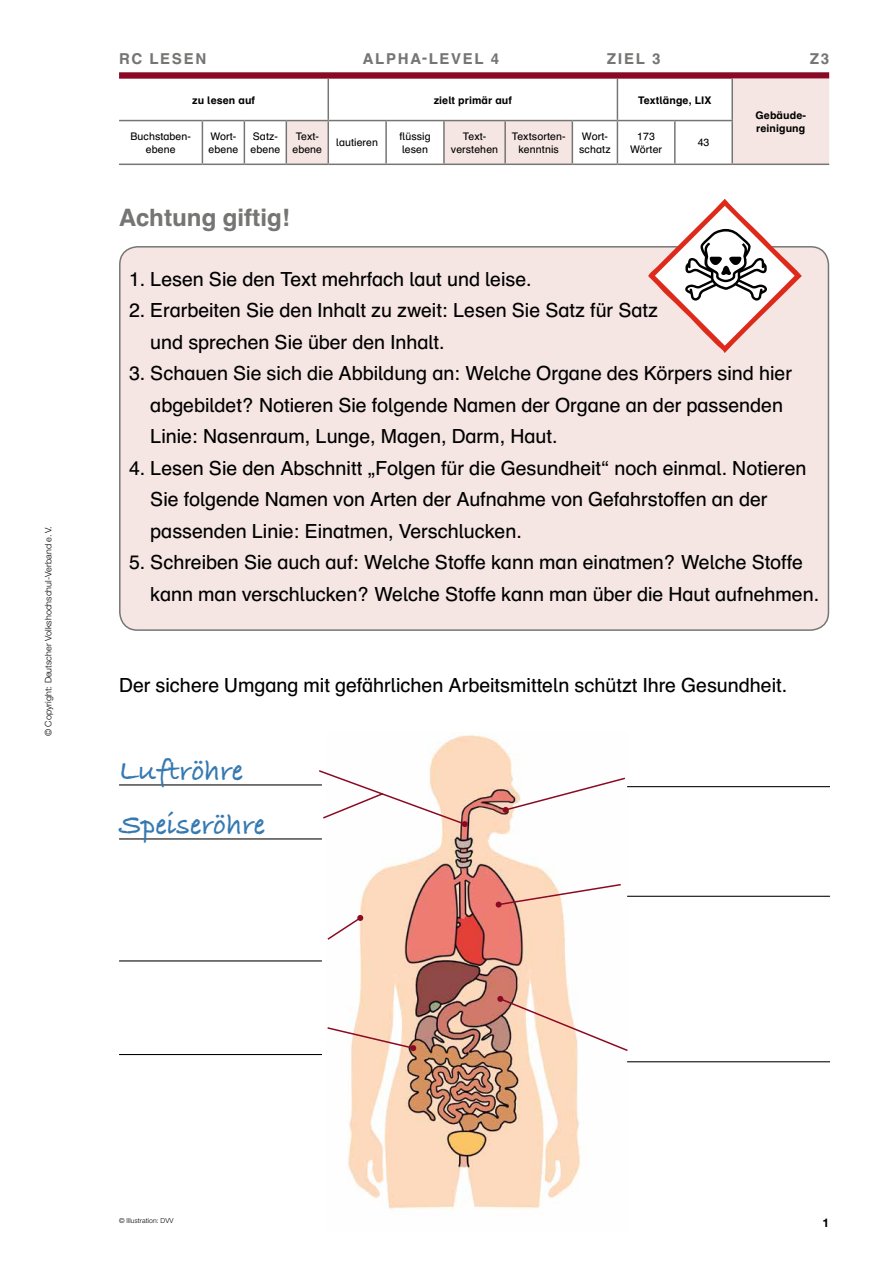
<style>
.page{position:relative;width:893px;height:1263px;background:#fff}
.page>*{position:absolute;margin:0;border:0;box-sizing:border-box;transform-origin:0 0}
.t1{font:700 30px/54px "Bradley Hand ITCTT";color:#3579b1}
.t2{font:700 24px "Schulbuch Nord Pro";color:#757574}
.t3{font:19.5px/31.5px "Schulbuch Nord Pro";color:#000}
.t4{font:700 15px "Schulbuch Nord Pro";letter-spacing:.11em;color:#757574}
.t5{font:700 12px "Helvetica Neue LT Pro";color:#000}
.t6{font:10.5px/13.5px "Schulbuch Nord Pro";letter-spacing:.01em;color:#000;text-align:center}
.t7{font:700 10.5px/13.5px "Schulbuch Nord Pro";letter-spacing:.01em;color:#000}
.t8{font:300 9px "Helvetica Neue LT Pro";letter-spacing:.005em;color:#000}
.t9{font:300 6.9px "Helvetica Neue LT Pro";letter-spacing:.005em;color:#000}
</style>
<div class="page">
<div style="left:119px;top:72px;width:710px;height:7px;background:#8b0a23"></div>
<img style="left:348px;top:733px;width:280px;height:482px">
<div style="left:120px;top:247px;width:708px;height:383px;background:#f5e6e3;border-radius:18px"></div>
<svg style="left:286px;top:79px;width:543px;height:85px"></svg>
<hr style="left:202px;top:121px;width:1px;height:43px;background:#757574">
<hr style="left:119px;top:164px;width:83px;height:1px;background:#757574">
<hr style="left:328px;top:79px;width:1px;height:41px;background:#757574">
<hr style="left:286px;top:121px;width:1px;height:43px;background:#757574">
<hr style="left:328px;top:121px;width:1px;height:43px;background:#757574">
<hr style="left:286px;top:164px;width:42px;height:1px;background:#757574">
<hr style="left:443px;top:121px;width:2px;height:43px;background:#757574">
<hr style="left:444px;top:164px;width:61px;height:1px;background:#757574">
<hr style="left:504px;top:121px;width:2px;height:43px;background:#757574">
<hr style="left:572px;top:121px;width:1px;height:43px;background:#757574">
<hr style="left:505px;top:164px;width:67px;height:1px;background:#757574">
<hr style="left:617px;top:79px;width:1px;height:41px;background:#757574">
<hr style="left:119px;top:120px;width:83px;height:1px;background:#757574">
<hr style="left:202px;top:120px;width:42px;height:1px;background:#757574">
<hr style="left:244px;top:120px;width:42px;height:1px;background:#757574">
<hr style="left:286px;top:120px;width:42px;height:1px;background:#757574">
<hr style="left:328px;top:120px;width:58px;height:1px;background:#757574">
<hr style="left:386px;top:120px;width:58px;height:1px;background:#757574">
<hr style="left:444px;top:120px;width:61px;height:1px;background:#757574">
<hr style="left:505px;top:120px;width:67px;height:1px;background:#757574">
<hr style="left:572px;top:120px;width:45px;height:1px;background:#757574">
<hr style="left:385px;top:121px;width:2px;height:43px;background:#757574">
<hr style="left:732px;top:164px;width:97px;height:1px;background:#757574">
<hr style="left:617px;top:120px;width:58px;height:1px;background:#757574">
<hr style="left:202px;top:164px;width:42px;height:1px;background:#757574">
<hr style="left:617px;top:164px;width:58px;height:1px;background:#757574">
<hr style="left:617px;top:121px;width:1px;height:43px;background:#757574">
<hr style="left:328px;top:164px;width:58px;height:1px;background:#757574">
<hr style="left:386px;top:164px;width:58px;height:1px;background:#757574">
<hr style="left:572px;top:164px;width:45px;height:1px;background:#757574">
<hr style="left:731px;top:79px;width:2px;height:41px;background:#757574">
<hr style="left:675px;top:120px;width:58px;height:1px;background:#757574">
<hr style="left:674px;top:121px;width:2px;height:43px;background:#757574">
<hr style="left:731px;top:121px;width:2px;height:43px;background:#757574">
<hr style="left:675px;top:164px;width:57px;height:1px;background:#757574">
<hr style="left:244px;top:121px;width:1px;height:43px;background:#757574">
<hr style="left:244px;top:164px;width:42px;height:1px;background:#757574">
<hr style="left:119px;top:784px;width:203px;height:1px;background:#000">
<hr style="left:119px;top:838px;width:203px;height:1px;background:#000">
<hr style="left:119px;top:960px;width:203px;height:1px;background:#000">
<hr style="left:627px;top:1061px;width:203px;height:1px;background:#000">
<hr style="left:627px;top:896px;width:203px;height:1px;background:#000">
<hr style="left:627px;top:786px;width:203px;height:1px;background:#000">
<hr style="left:119px;top:1054px;width:203px;height:1px;background:#000">
<svg style="left:496px;top:883px;width:126px;height:24px"></svg>
<svg style="left:503px;top:776px;width:124px;height:37px"></svg>
<svg style="left:497px;top:996px;width:131px;height:56px"></svg>
<svg style="left:327px;top:915px;width:36px;height:26px"></svg>
<svg style="left:317px;top:769px;width:151px;height:58px"></svg>
<svg style="left:327px;top:1026px;width:89px;height:25px"></svg>
<svg style="left:648px;top:199px;width:154px;height:154px"></svg>
<p class="t8" style="left:43px;top:736px;width:211px;rotate:-90deg">© Copyright: Deutscher Volkshochschul-Verband e.V.</p>
<p class="t4" style="left:119px;top:48px;width:89px">RC LESEN</p>
<p class="t4" style="left:363px;top:48px;width:138px">ALPHA-LEVEL 4</p>
<p class="t4" style="left:607px;top:48px;width:55px">ZIEL 3</p>
<p class="t4" style="left:810px;top:48px;width:21px">Z3</p>
<p class="t7" style="left:192px;top:93px;width:64px">zu lesen auf</p>
<p class="t7" style="left:434px;top:93px;width:80px">zielt primär auf</p>
<p class="t7" style="left:638px;top:93px;width:75px">Textlänge, LIX</p>
<p class="t6" style="left:130px;top:129px;width:62px">Buchstaben&shy;ebene</p>
<p class="t6" style="left:209px;top:129px;width:31px;text-align:left">Wort&shy;ebene</p>
<p class="t6" style="left:250px;top:129px;width:31px;text-align:left">Satz&shy;ebene</p>
<p class="t6" style="left:292px;top:129px;width:31px">Text&shy;ebene</p>
<p class="t6" style="left:336px;top:136px;width:43px">lautieren</p>
<p class="t6" style="left:399px;top:129px;width:33px;text-align:left">flüssig lesen</p>
<p class="t6" style="left:451px;top:129px;width:49px">Text&shy;verstehen</p>
<p class="t6" style="left:512px;top:129px;width:55px">Textsorten&shy;kenntnis</p>
<p class="t6" style="left:579px;top:129px;width:33px;text-align:left">Wort&shy;schatz</p>
<p class="t6" style="left:630px;top:129px;width:34px">173<br>Wörter</p>
<p class="t6" style="left:698px;top:136px;width:13px">43</p>
<p class="t2" style="left:119px;top:200px;width:173px">Achtung giftig!</p>
<p class="t7" style="left:755px;top:108px;width:52px">Gebäude&shy;reinigung</p>
<p class="t3" style="left:129px;top:263px;width:404px">1. Lesen Sie den Text mehrfach laut und leise.</p>
<p class="t3" style="left:150px;top:294px;width:509px;text-indent:-21px">2. Erarbeiten Sie den Inhalt zu zweit: Lesen Sie Satz für Satz und sprechen Sie über den Inhalt.</p>
<p class="t3" style="left:150px;top:357px;width:643px;text-indent:-21px">3. Schauen Sie sich die Abbildung an: Welche Organe des Körpers sind hier abgebildet? Notieren Sie folgende Namen der Organe an der passenden<br>Linie: Nasenraum, Lunge, Magen, Darm, Haut.</p>
<p class="t3" style="left:150px;top:452px;width:658px;text-indent:-21px">4. Lesen Sie den Abschnitt „Folgen für die Gesundheit“ noch einmal. Notieren<br>Sie folgende Namen von Arten der Aufnahme von Gefahrstoffen an der passenden Linie: Einatmen, Verschlucken.</p>
<p class="t3" style="left:150px;top:546px;width:670px;text-indent:-21px">5. Schreiben Sie auch auf: Welche Stoffe kann man einatmen? Welche Stoffe kann man verschlucken? Welche Stoffe kann man über die Haut aufnehmen.</p>
<p class="t3" style="left:119px;top:669px;width:670px">Der sichere Umgang mit gefährlichen Arbeitsmitteln schützt Ihre Gesundheit.</p>
<h1 class="t1" style="left:119px;top:742px;width:147px">Luftröhre<br>Speiseröhre</h1>
<p class="t9" style="left:119px;top:1216px;width:56px">© Illustration: DVV</p>
<p class="t5" style="left:822px;top:1215px;width:8px">1</p>
</div>
